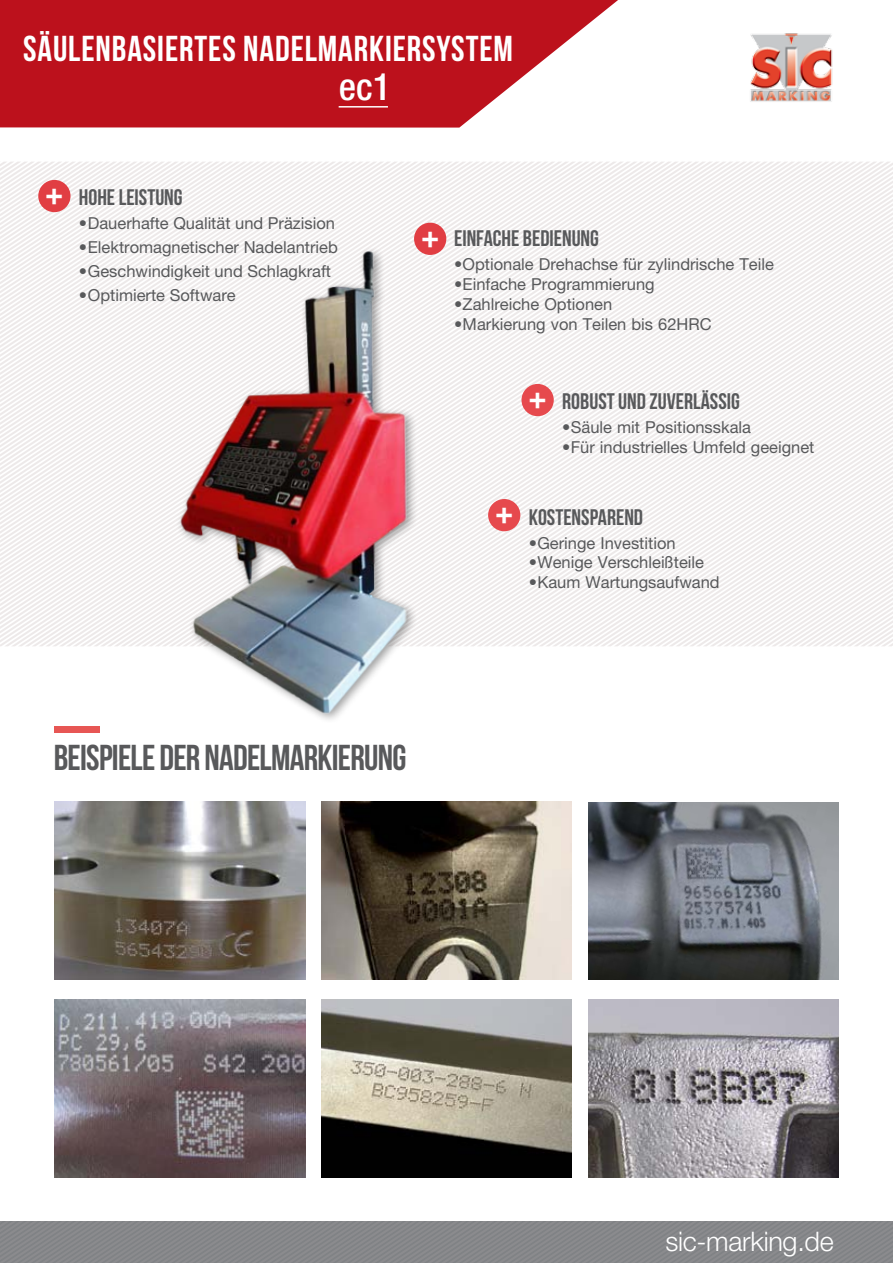
<style>
.page{position:relative;width:893px;height:1263px;background:#fff}
.page>*{position:absolute;margin:0;border:0;box-sizing:border-box;transform-origin:0 0}
.t1{font:44.4px "Bebas Neue";color:#fff}
.t2{font:500 condensed 37.5px "Helvetica Neue LT Pro";color:#fff}
.t3{font:36px "Bebas Neue";letter-spacing:.025em;color:#fff}
.t4{font:36px "Bebas Neue";letter-spacing:-.02em;color:#58595b}
.t5{font:300 27px "Helvetica Neue LT Pro";letter-spacing:-.01em;color:#fff}
.t6{font:22.5px "Bebas Neue";color:#58595b}
.t7{font:16.5px "Helvetica Neue LT Pro";color:#58595b}
.s1{font-size:44.4px;color:#fff}
</style>
<div class="page">
<svg style="left:466px;top:353px;width:427px;height:293px;fill:#f4f1f1"></svg>
<svg style="left:470px;top:358px;width:423px;height:288px;fill:#f4f1f1"></svg>
<svg style="left:477px;top:362px;width:416px;height:284px;fill:#f4f1f1"></svg>
<svg style="left:484px;top:367px;width:409px;height:279px;fill:#f4f1f1"></svg>
<svg style="left:490px;top:371px;width:403px;height:275px;fill:#f4f1f1"></svg>
<svg style="left:497px;top:376px;width:396px;height:270px;fill:#f4f1f1"></svg>
<svg style="left:504px;top:381px;width:389px;height:265px;fill:#f4f1f1"></svg>
<svg style="left:511px;top:385px;width:382px;height:261px;fill:#f4f1f1"></svg>
<svg style="left:518px;top:390px;width:375px;height:256px;fill:#f3f1f1"></svg>
<svg style="left:525px;top:394px;width:368px;height:252px;fill:#f4f1f1"></svg>
<svg style="left:532px;top:399px;width:361px;height:247px;fill:#f4f1f1"></svg>
<svg style="left:538px;top:403px;width:355px;height:243px;fill:#f4f1f1"></svg>
<svg style="left:545px;top:408px;width:348px;height:238px;fill:#f4f1f1"></svg>
<svg style="left:552px;top:412px;width:341px;height:234px;fill:#f4f1f1"></svg>
<svg style="left:559px;top:417px;width:334px;height:229px;fill:#f4f1f1"></svg>
<svg style="left:566px;top:421px;width:327px;height:225px;fill:#f4f1f1"></svg>
<svg style="left:573px;top:426px;width:320px;height:220px;fill:#f4f1f1"></svg>
<svg style="left:580px;top:430px;width:313px;height:216px;fill:#f4f1f1"></svg>
<svg style="left:586px;top:435px;width:307px;height:211px;fill:#f4f1f1"></svg>
<svg style="left:593px;top:439px;width:300px;height:207px;fill:#f4f1f1"></svg>
<svg style="left:600px;top:444px;width:293px;height:202px"></svg>
<svg style="left:607px;top:449px;width:286px;height:197px;fill:#f4f1f1"></svg>
<svg style="left:614px;top:453px;width:279px;height:193px;fill:#f4f1f1"></svg>
<svg style="left:621px;top:458px;width:272px;height:188px;fill:#f4f1f1"></svg>
<svg style="left:627px;top:462px;width:266px;height:184px;fill:#f4f1f1"></svg>
<svg style="left:634px;top:467px;width:259px;height:179px;fill:#f4f1f1"></svg>
<svg style="left:641px;top:471px;width:252px;height:175px"></svg>
<div style="left:38px;top:180px;width:33px;height:32px;background:#e13e43;border-radius:50%"></div>
<div style="left:414px;top:223px;width:32px;height:32px;background:#e13e43;border-radius:50%"></div>
<div style="left:488px;top:499px;width:32px;height:32px;background:#e6494d;border-radius:50%"></div>
<div style="left:521px;top:384px;width:33px;height:32px;background:#e6494d;border-radius:50%"></div>
<img style="left:134px;top:233px;width:332px;height:487px">
<img style="left:750px;top:33px;width:83px;height:69px">
<svg style="left:0;top:0;width:618px;height:128px;background:#c4303a"></svg>
<div style="left:54px;top:726px;width:45px;height:7px;background:#e75654"></div>
<div style="left:0;top:1222px;width:893px;height:41px;background:#86878a"></div>
<img style="left:55px;top:802px;width:250px;height:177px">
<img style="left:321px;top:802px;width:251px;height:177px">
<img style="left:588px;top:802px;width:251px;height:177px">
<img style="left:55px;top:1000px;width:250px;height:177px">
<img style="left:321px;top:1000px;width:251px;height:177px">
<img style="left:588px;top:1000px;width:251px;height:177px">
<hr style="left:339px;top:106px;width:49px;height:2px;background:#fff">
<h3 class="t3" style="left:23px;top:28px;width:491px">SÄULENBASIERTES NADELMARKIERSYSTEM</h3>
<h2 class="t2" style="left:339px;top:65px;width:54px">ec1</h2>
<h1 class="t1" style="left:46px;top:172px;width:19px">+</h1>
<h3 class="t6" style="left:79px;top:185px;width:105px">HOHE LEISTUNG</h3>
<p class="t7" style="left:79px;top:213px;width:258px">• Dauerhafte Qualität und Präzision</p>
<p class="t7" style="left:79px;top:237px;width:260px">• Elektromagnetischer Nadelantrieb</p>
<p class="t7" style="left:79px;top:261px;width:254px">• Geschwindigkeit und Schlagkraft</p>
<p class="t7" style="left:79px;top:285px;width:158px">• Optimierte Software</p>
<h1 class="t1" style="left:421px;top:215px;width:19px">+</h1>
<h3 class="t6" style="left:454px;top:226px;width:146px">EINFACHE BEDIENUNG</h3>
<p class="t7" style="left:454px;top:254px;width:321px">• Optionale Drehachse für zylindrische Teile</p>
<p class="t7" style="left:454px;top:274px;width:202px">• Einfache Programmierung</p>
<p class="t7" style="left:454px;top:294px;width:160px">• Zahlreiche Optionen</p>
<p class="t7" style="left:454px;top:314px;width:259px">• Markierung von Teilen bis 62HRC</p>
<h3 class="t6" style="left:529px;top:389px;width:212px"><span class="s1">+</span> ROBUST UND ZUVERLÄSSIG</h3>
<p class="t7" style="left:562px;top:418px;width:190px">• Säule mit Positionsskala</p>
<p class="t7" style="left:562px;top:438px;width:254px">• Für industrielles Umfeld geeignet</p>
<h1 class="t1" style="left:495px;top:491px;width:19px">+</h1>
<h3 class="t6" style="left:529px;top:504px;width:116px">KOSTENSPAREND</h3>
<p class="t7" style="left:529px;top:533px;width:148px">• Geringe Investition</p>
<p class="t7" style="left:529px;top:553px;width:177px">• Wenige Verschleißteile</p>
<p class="t7" style="left:529px;top:572px;width:192px">• Kaum Wartungsaufwand</p>
<h3 class="t4" style="left:54px;top:738px;width:354px">BEISPIELE DER NADELMARKIERUNG</h3>
<h3 class="t5" style="left:665px;top:1225px;width:170px">sic-marking.de</h3>
</div>
